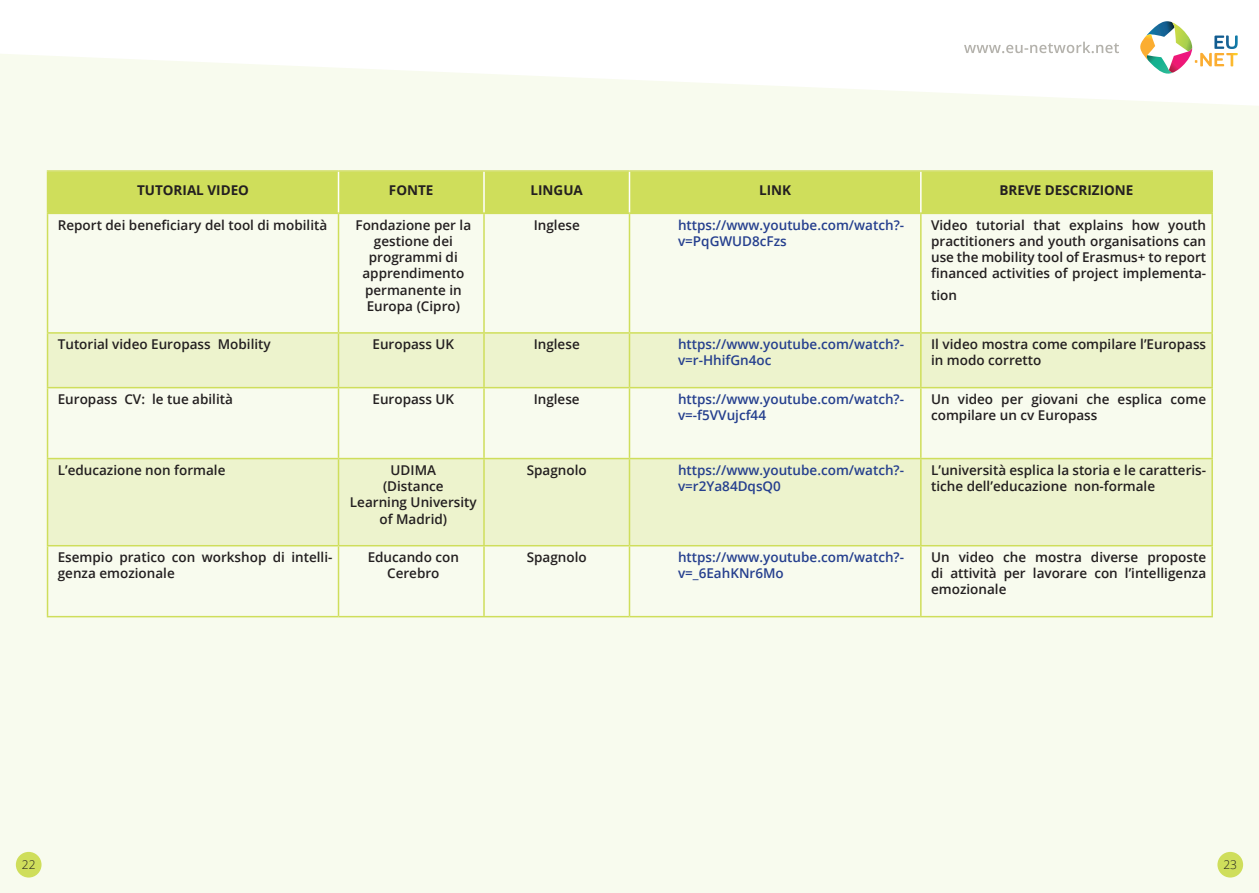
<style>
.page{position:relative;width:1259px;height:893px;background:#fff}
.page>*{position:absolute;margin:0;border:0;box-sizing:border-box;transform-origin:0 0}
.t1{font:600 13.5px/16.2px "Open Sans";color:#231f20;text-align:center}
.t2{font:600 13.5px/16.2px "Open Sans";color:#253f8e}
.t3{font:700 13.5px "Open Sans";color:#231f20}
.t4{font:300 12px "Open Sans";color:#231f20}
</style>
<div class="page">
<div style="left:0;top:54px;width:1259px;height:839px;background:#f8fbee"></div>
<div style="left:1217px;top:852px;width:26px;height:25px;background:#cfde5b;border-radius:50%"></div>
<div style="left:16px;top:852px;width:26px;height:25px;background:#cfde5b;border-radius:50%"></div>
<svg style="left:1138px;top:21px;width:54px;height:55px"></svg>
<svg style="left:1200px;top:35px;width:37px;height:31px"></svg>
<svg style="left:964px;top:42px;width:155px;height:11px"></svg>
<div style="left:48px;top:172px;width:1163px;height:41px;background:#cfde5b"></div>
<div style="left:48px;top:214px;width:1163px;height:402px;background:#f8fbee"></div>
<svg style="left:48px;top:334px;width:1163px;height:211px;fill:#edf3cd"></svg>
<hr style="left:338px;top:172px;width:1px;height:41px;background:#fff">
<hr style="left:483px;top:172px;width:2px;height:41px;background:#fff">
<hr style="left:629px;top:172px;width:1px;height:41px;background:#fff">
<hr style="left:920px;top:172px;width:1px;height:41px;background:#fff">
<hr style="left:47px;top:170px;width:291px;height:2px;background:#d8e37f">
<hr style="left:338px;top:170px;width:146px;height:2px;background:#d8e37f">
<hr style="left:484px;top:170px;width:145px;height:2px;background:#d8e37f">
<hr style="left:629px;top:170px;width:292px;height:2px;background:#d8e37f">
<hr style="left:921px;top:170px;width:292px;height:2px;background:#d8e37f">
<hr style="left:47px;top:172px;width:1px;height:41px;background:#cfde5b">
<hr style="left:1211px;top:172px;width:2px;height:41px;background:#cfde5b">
<hr style="left:47px;top:213px;width:291px;height:1px;background:#cfde5b">
<hr style="left:47px;top:214px;width:1px;height:118px;background:#cfde5b">
<hr style="left:338px;top:213px;width:146px;height:1px;background:#cfde5b">
<hr style="left:338px;top:214px;width:1px;height:118px;background:#cfde5b">
<hr style="left:484px;top:213px;width:145px;height:1px;background:#cfde5b">
<hr style="left:483px;top:214px;width:2px;height:118px;background:#cfde5b">
<hr style="left:629px;top:213px;width:292px;height:1px;background:#cfde5b">
<hr style="left:629px;top:214px;width:1px;height:118px;background:#cfde5b">
<hr style="left:921px;top:213px;width:292px;height:1px;background:#cfde5b">
<hr style="left:920px;top:214px;width:1px;height:118px;background:#cfde5b">
<hr style="left:1211px;top:214px;width:2px;height:118px;background:#cfde5b">
<hr style="left:47px;top:332px;width:291px;height:2px;background:#cfde5b">
<hr style="left:47px;top:334px;width:1px;height:53px;background:#cfde5b">
<hr style="left:338px;top:332px;width:146px;height:2px;background:#cfde5b">
<hr style="left:338px;top:334px;width:1px;height:53px;background:#cfde5b">
<hr style="left:484px;top:332px;width:145px;height:2px;background:#cfde5b">
<hr style="left:483px;top:334px;width:2px;height:53px;background:#cfde5b">
<hr style="left:629px;top:332px;width:292px;height:2px;background:#cfde5b">
<hr style="left:629px;top:334px;width:1px;height:53px;background:#cfde5b">
<hr style="left:921px;top:332px;width:292px;height:2px;background:#cfde5b">
<hr style="left:920px;top:334px;width:1px;height:53px;background:#cfde5b">
<hr style="left:1211px;top:334px;width:2px;height:53px;background:#cfde5b">
<hr style="left:47px;top:387px;width:291px;height:1px;background:#cfde5b">
<hr style="left:47px;top:388px;width:1px;height:70px;background:#cfde5b">
<hr style="left:338px;top:387px;width:146px;height:1px;background:#cfde5b">
<hr style="left:338px;top:388px;width:1px;height:70px;background:#cfde5b">
<hr style="left:484px;top:387px;width:145px;height:1px;background:#cfde5b">
<hr style="left:483px;top:388px;width:2px;height:70px;background:#cfde5b">
<hr style="left:629px;top:387px;width:292px;height:1px;background:#cfde5b">
<hr style="left:629px;top:388px;width:1px;height:70px;background:#cfde5b">
<hr style="left:921px;top:387px;width:292px;height:1px;background:#cfde5b">
<hr style="left:920px;top:388px;width:1px;height:70px;background:#cfde5b">
<hr style="left:1211px;top:388px;width:2px;height:70px;background:#cfde5b">
<hr style="left:47px;top:458px;width:291px;height:1px;background:#cfde5b">
<hr style="left:47px;top:459px;width:1px;height:86px;background:#cfde5b">
<hr style="left:338px;top:458px;width:146px;height:1px;background:#cfde5b">
<hr style="left:338px;top:459px;width:1px;height:86px;background:#cfde5b">
<hr style="left:484px;top:458px;width:145px;height:1px;background:#cfde5b">
<hr style="left:483px;top:459px;width:2px;height:86px;background:#cfde5b">
<hr style="left:629px;top:458px;width:292px;height:1px;background:#cfde5b">
<hr style="left:629px;top:459px;width:1px;height:86px;background:#cfde5b">
<hr style="left:921px;top:458px;width:292px;height:1px;background:#cfde5b">
<hr style="left:920px;top:459px;width:1px;height:86px;background:#cfde5b">
<hr style="left:1211px;top:459px;width:2px;height:86px;background:#cfde5b">
<hr style="left:47px;top:545px;width:291px;height:1px;background:#cfde5b">
<hr style="left:47px;top:546px;width:1px;height:70px;background:#cfde5b">
<hr style="left:338px;top:545px;width:146px;height:1px;background:#cfde5b">
<hr style="left:338px;top:546px;width:1px;height:70px;background:#cfde5b">
<hr style="left:484px;top:545px;width:145px;height:1px;background:#cfde5b">
<hr style="left:483px;top:546px;width:2px;height:70px;background:#cfde5b">
<hr style="left:629px;top:545px;width:292px;height:1px;background:#cfde5b">
<hr style="left:629px;top:546px;width:1px;height:70px;background:#cfde5b">
<hr style="left:921px;top:545px;width:292px;height:1px;background:#cfde5b">
<hr style="left:920px;top:546px;width:1px;height:70px;background:#cfde5b">
<hr style="left:1211px;top:546px;width:2px;height:70px;background:#cfde5b">
<hr style="left:47px;top:616px;width:291px;height:1px;background:#cfde5b">
<hr style="left:338px;top:616px;width:146px;height:1px;background:#cfde5b">
<hr style="left:484px;top:616px;width:145px;height:1px;background:#cfde5b">
<hr style="left:629px;top:616px;width:292px;height:1px;background:#cfde5b">
<hr style="left:921px;top:616px;width:292px;height:1px;background:#cfde5b">
<p class="t3" style="left:137px;top:180px;width:113px">TUTORIAL VIDEO</p>
<p class="t3" style="left:389px;top:180px;width:46px">FONTE</p>
<p class="t3" style="left:530px;top:180px;width:54px">LINGUA</p>
<p class="t3" style="left:759px;top:180px;width:34px">LINK</p>
<p class="t3" style="left:999px;top:180px;width:135px">BREVE DESCRIZIONE</p>
<p class="t1" style="left:58px;top:216px;width:271px">Report dei beneficiary del tool di mobilità</p>
<p class="t1" style="left:355px;top:216px;width:117px">Fondazione per la gestione dei</p>
<p class="t1" style="left:362px;top:249px;width:103px">programmi di apprendimento permanente in<br>Europa (Cipro)</p>
<p class="t1" style="left:534px;top:216px;width:48px">Inglese</p>
<p class="t2" style="left:678px;top:216px;width:228px">https://www.youtube.com/watch?- v=PqGWUD8cFzs</p>
<p class="t1" style="left:931px;top:216px;width:277px;text-align:justify">Video tutorial that explains how youth practitioners and youth organisations can use the mobility tool of Erasmus+ to report financed activities of project implementa-</p>
<p class="t1" style="left:931px;top:287px;width:27px">tion</p>
<p class="t1" style="left:58px;top:336px;width:214px">Tutorial video Europass Mobility</p>
<p class="t1" style="left:372px;top:336px;width:83px">Europass UK</p>
<p class="t1" style="left:534px;top:336px;width:48px">Inglese</p>
<p class="t2" style="left:678px;top:336px;width:228px">https://www.youtube.com/watch?- v=r-HhifGn4oc</p>
<p class="t1" style="left:931px;top:336px;width:277px;text-align:left">Il video mostra come compilare l’Europass in modo corretto</p>
<p class="t1" style="left:58px;top:391px;width:177px">Europass CV: le tue abilità</p>
<p class="t1" style="left:372px;top:391px;width:83px">Europass UK</p>
<p class="t1" style="left:533px;top:391px;width:48px">Inglese</p>
<p class="t2" style="left:678px;top:391px;width:228px">https://www.youtube.com/watch?- v=-f5VVujcf44</p>
<p class="t1" style="left:931px;top:391px;width:277px;text-align:left">Un video per giovani che esplica come compilare un cv Europass</p>
<p class="t1" style="left:58px;top:462px;width:169px">L’educazione non formale</p>
<p class="t1" style="left:391px;top:462px;width:47px">UDIMA</p>
<p class="t1" style="left:383px;top:478px;width:62px">(Distance</p>
<p class="t1" style="left:350px;top:494px;width:128px">Learning University of Madrid)</p>
<p class="t1" style="left:527px;top:462px;width:62px">Spagnolo</p>
<p class="t2" style="left:678px;top:462px;width:228px">https://www.youtube.com/watch?- v=r2Ya84DqsQ0</p>
<p class="t1" style="left:931px;top:462px;width:277px;text-align:left">L’università esplica la storia e le caratteris&shy;tiche dell’educazione non-formale</p>
<p class="t1" style="left:58px;top:549px;width:276px;text-align:left">Esempio pratico con workshop di intelli&shy;genza emozionale</p>
<p class="t1" style="left:368px;top:549px;width:93px">Educando con<br>Cerebro</p>
<p class="t1" style="left:527px;top:549px;width:62px">Spagnolo</p>
<p class="t2" style="left:678px;top:549px;width:228px">https://www.youtube.com/watch?- v=_6EahKNr6Mo</p>
<p class="t1" style="left:931px;top:549px;width:277px;text-align:justify">Un video che mostra diverse proposte di attività per lavorare con l’intelligenza emozionale</p>
<p class="t4" style="left:22px;top:856px;width:15px">22</p>
<p class="t4" style="left:1223px;top:856px;width:15px">23</p>
</div>
